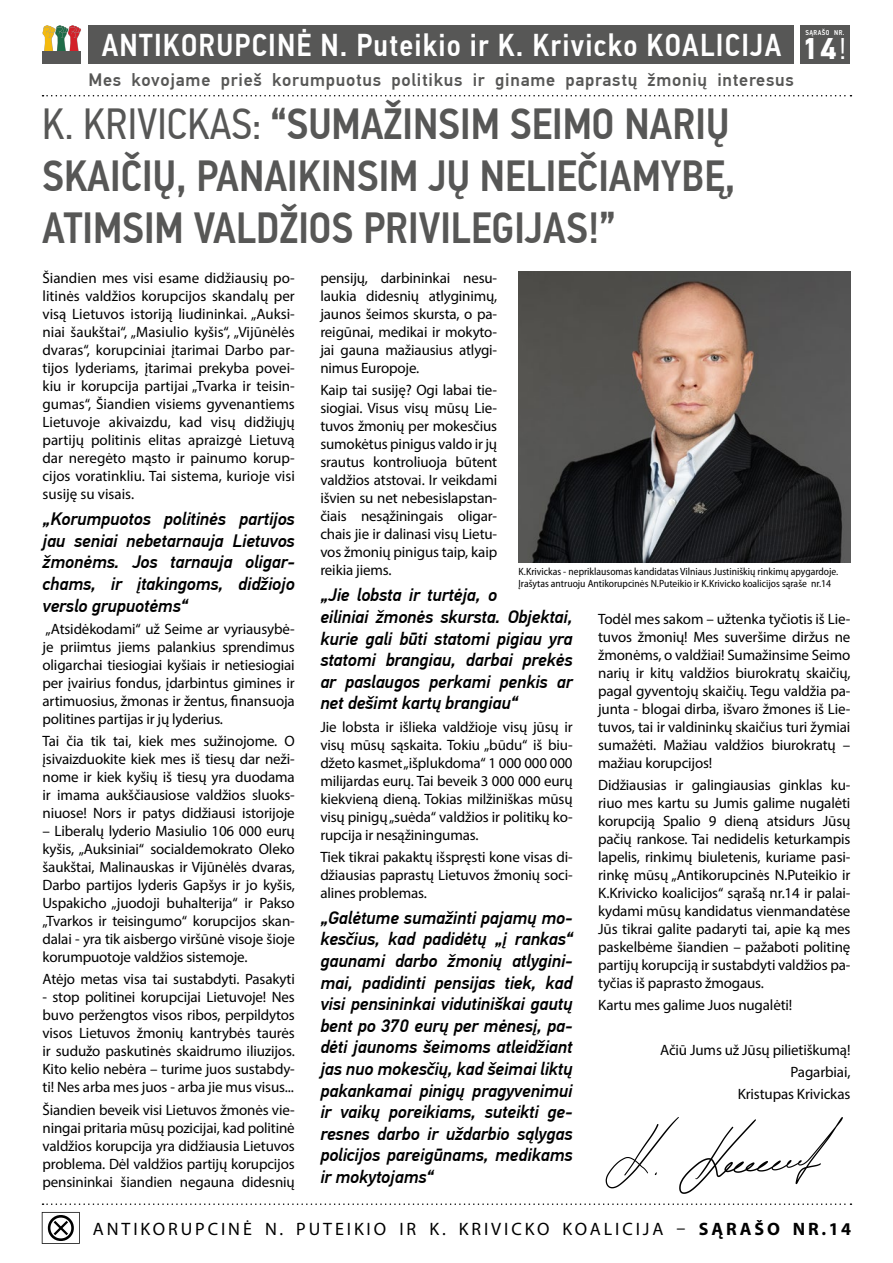
<style>
.page{position:relative;width:893px;height:1263px;background:#fff}
.page>*{position:absolute;margin:0;border:0;box-sizing:border-box;transform-origin:0 0}
.t1{font:500 43.5px/52.2px "PF Din Text Cond Pro";color:#575756}
.t2{font:500 31.5px "PF Din Text Cond Pro";letter-spacing:.04em;color:#fff}
.t3{font:italic 500 18px/21.6px "PF Din Text Pro";letter-spacing:-.01em;color:#000;text-align:justify}
.t4{font:500 18px "PF Din Text Pro";letter-spacing:.04em;color:#575756}
.t5{font:18px "Myriad Pro";letter-spacing:.16em;color:#000}
.t6{font:15px/18px "Myriad Pro";letter-spacing:-.01em;color:#000;text-align:justify}
.t7{font:semi-condensed 10.5px/12.6px "Myriad Pro";color:#000}
.t8{font:500 7.05px "PF Din Text Cond Pro";letter-spacing:.06em;color:#fff}
.s1{font-weight:400}
.s2{font-weight:700}
</style>
<div class="page">
<svg style="left:43px;top:95px;width:808px;height:1px"></svg>
<svg style="left:42px;top:25px;width:39px;height:27px"></svg>
<div style="left:43px;top:51px;width:38px;height:12px;background:#575756"></div>
<div style="left:89px;top:25px;width:705px;height:38px;background:#575756"></div>
<div style="left:800px;top:25px;width:50px;height:38px;background:#575756"></div>
<svg style="left:42px;top:1212px;width:38px;height:32px"></svg>
<svg style="left:43px;top:1203px;width:808px;height:2px"></svg>
<img style="left:518px;top:272px;width:332px;height:290px">
<svg style="left:605px;top:1117px;width:238px;height:77px"></svg>
<h2 class="t2" style="left:102px;top:26px;width:746px">ANTIKORUPCINĖ N. Puteikio ir K. Krivicko KOALICIJA <sub>14</sub><sub>!</sub></h2>
<p class="t8" style="left:805px;top:28px;width:41px">SĄRAŠO NR.</p>
<p class="t4" style="left:89px;top:69px;width:707px">Mes kovojame prieš korumpuotus politikus ir giname paprastų žmonių interesus</p>
<h1 class="t1" style="left:42px;top:98px;width:695px"><span class="s1">K. KRIVICKAS:</span> “SUMAŽINSIM SEIMO NARIŲ<br>SKAIČIŲ, PANAIKINSIM JŲ NELIEČIAMYBĘ,<br>ATIMSIM VALDŽIOS PRIVILEGIJAS!”</h1>
<p class="t6" style="left:43px;top:269px;width:254px">Šiandien mes visi esame didžiausių po&shy;litinės valdžios korupcijos skandalų per visą Lietuvos istoriją liudininkai. „Auksi&shy;niai šaukštai“, „Masiulio kyšis“, „Vijūnėlės dvaras“, korupciniai įtarimai Darbo par&shy;tijos lyderiams, įtarimai prekyba povei&shy;kiu ir korupcija partijai „Tvarka ir teisin&shy;gumas“, Šiandien visiems gyvenantiems Lietuvoje akivaizdu, kad visų didžiųjų partijų politinis elitas apraizgė Lietuvą dar neregėto mąsto ir painumo korup&shy;cijos voratinkliu. Tai sistema, kurioje visi susiję su visais.</p>
<p class="t3" style="left:43px;top:508px;width:254px">„Korumpuotos politinės partijos jau seniai nebetarnauja Lietuvos žmonėms. Jos tarnauja oligar&shy;chams, ir įtakingoms, didžiojo verslo grupuotėms“</p>
<p class="t6" style="left:43px;top:619px;width:254px">„Atsidėkodami“ už Seime ar vyriausybė&shy;je priimtus jiems palankius sprendimus oligarchai tiesiogiai kyšiais ir netiesiogiai per įvairius fondus, įdarbintus gimines ir artimuosius, žmonas ir žentus, finansuoja politines partijas ir jų lyderius.</p>
<p class="t6" style="left:43px;top:732px;width:254px">Tai čia tik tai, kiek mes sužinojome. O įsivaizduokite kiek mes iš tiesų dar neži&shy;nome ir kiek kyšių iš tiesų yra duodama ir imama aukščiausiose valdžios sluoks&shy;niuose! Nors ir patys didžiausi istorijoje</p>
<p class="t6" style="left:43px;top:822px;width:254px">– Liberalų lyderio Masiulio 106 000 eurų kyšis, „Auksiniai“ socialdemokrato Oleko šaukštai, Malinauskas ir Vijūnėlės dvaras, Darbo partijos lyderis Gapšys ir jo kyšis, Uspakicho „juodoji buhalterija“ ir Pakso „Tvarkos ir teisingumo“ korupcijos skan&shy;dalai - yra tik aisbergo viršūnė visoje šioje korumpuotoje valdžios sistemoje.</p>
<p class="t6" style="left:43px;top:970px;width:254px">Atėjo metas visa tai sustabdyti. Pasakyti</p>
<p class="t6" style="left:43px;top:988px;width:254px">- stop politinei korupcijai Lietuvoje! Nes buvo peržengtos visos ribos, perpildytos visos Lietuvos žmonių kantrybės taurės ir sudužo paskutinės skaidrumo iliuzijos.<br>Kito kelio nebėra – turime juos sustabdy&shy;ti! Nes arba mes juos - arba jie mus visus...</p>
<p class="t6" style="left:43px;top:1100px;width:254px">Šiandien beveik visi Lietuvos žmonės vie&shy;ningai pritaria mūsų pozicijai, kad politinė valdžios korupcija yra didžiausia Lietuvos problema. Dėl valdžios partijų korupcijos pensininkai šiandien negauna didesnių</p>
<p class="t6" style="left:320px;top:269px;width:178px">pensijų, darbininkai nesu&shy;laukia didesnių atlyginimų, jaunos šeimos skursta, o pa&shy;reigūnai, medikai ir mokyto&shy;jai gauna mažiausius atlygi&shy;nimus Europoje.</p>
<p class="t6" style="left:320px;top:381px;width:178px">Kaip tai susiję? Ogi labai tie&shy;siogiai. Visus visų mūsų Lie&shy;tuvos žmonių per mokesčius sumokėtus pinigus valdo ir jų srautus kontroliuoja būtent valdžios atstovai. Ir veikdami išvien su net nebesislapstan&shy;čiais nesąžiningais oligar&shy;chais jie ir dalinasi visų Lietu&shy;vos žmonių pinigus taip, kaip reikia jiems.</p>
<p class="t3" style="left:320px;top:585px;width:254px;text-align:left">„Jie lobsta ir turtėja, o<br>eiliniai žmonės skursta. Objektai, kurie gali būti statomi pigiau yra statomi brangiau, darbai prekės ar paslaugos perkami penkis ar net dešimt kartų brangiau“</p>
<p class="t6" style="left:320px;top:717px;width:254px">Jie lobsta ir išlieka valdžioje visų jūsų ir visų mūsų sąskaita. Tokiu „būdu“ iš biu&shy;džeto kasmet „išplukdoma“ 1 000 000 000 milijardas eurų. Tai beveik 3 000 000 eurų kiekvieną dieną. Tokias milžiniškas mūsų visų pinigų „suėda“ valdžios ir politikų ko&shy;rupcija ir nesąžiningumas.</p>
<p class="t6" style="left:320px;top:848px;width:254px">Tiek tikrai pakaktų išspręsti kone visas di&shy;džiausias paprastų Lietuvos žmonių soci&shy;alines problemas.</p>
<p class="t3" style="left:320px;top:907px;width:254px">„Galėtume sumažinti pajamų mo&shy;kesčius, kad padidėtų „į rankas“ gaunami darbo žmonių atlygini&shy;mai, padidinti pensijas tiek, kad visi pensininkai vidutiniškai gautų bent po 370 eurų per mėnesį, pa&shy;dėti jaunoms šeimoms atleidžiant jas nuo mokesčių, kad šeimai liktų pakankamai pinigų pragyvenimui ir vaikų poreikiams, suteikti ge&shy;resnes darbo ir uždarbio sąlygas policijos pareigūnams, medikams ir mokytojams“</p>
<p class="t7" style="left:518px;top:565px;width:321px">K.Krivickas - nepriklausomas kandidatas Vilniaus Justiniškių rinkimų apygardoje.<br>Įrašytas antruoju Antikorupcinės N.Puteikio ir K.Krivicko koalicijos sąraše nr.14</p>
<p class="t6" style="left:598px;top:609px;width:254px">Todėl mes sakom – užtenka tyčiotis iš Lie&shy;tuvos žmonių! Mes suveršime diržus ne žmonėms, o valdžiai! Sumažinsime Seimo narių ir kitų valdžios biurokratų skaičių, pagal gyventojų skaičių. Tegu valdžia pa&shy;junta - blogai dirba, išvaro žmones iš Lie&shy;tuvos, tai ir valdininkų skaičius turi žymiai sumažėti. Mažiau valdžios biurokratų – mažiau korupcijos!</p>
<p class="t6" style="left:598px;top:776px;width:254px">Didžiausias ir galingiausias ginklas ku&shy;riuo mes kartu su Jumis galime nugalėti korupciją Spalio 9 dieną atsidurs Jūsų pačių rankose. Tai nedidelis keturkampis lapelis, rinkimų biuletenis, kuriame pasi&shy;rinkę mūsų „Antikorupcinės N.Puteikio ir K.Krivicko koalicijos“ sąrašą nr.14 ir palai&shy;kydami mūsų kandidatus vienmandatėse Jūs tikrai galite padaryti tai, apie ką mes paskelbėme šiandien – pažaboti politinę partijų korupciją ir sustabdyti valdžios pa&shy;tyčias iš paprasto žmogaus.</p>
<p class="t6" style="left:598px;top:996px;width:196px">Kartu mes galime Juos nugalėti!</p>
<p class="t6" style="left:660px;top:1038px;width:192px;line-height:22.2px;text-align:right">Ačiū Jums už Jūsų pilietiškumą!<br>Pagarbiai,<br>Kristupas Krivickas</p>
<p class="t5" style="left:93px;top:1217px;width:760px">ANTIKORUPCINĖ N. PUTEIKIO IR K. KRIVICKO KOALICIJA – <span class="s2">SĄRAŠO NR.14</span></p>
</div>
